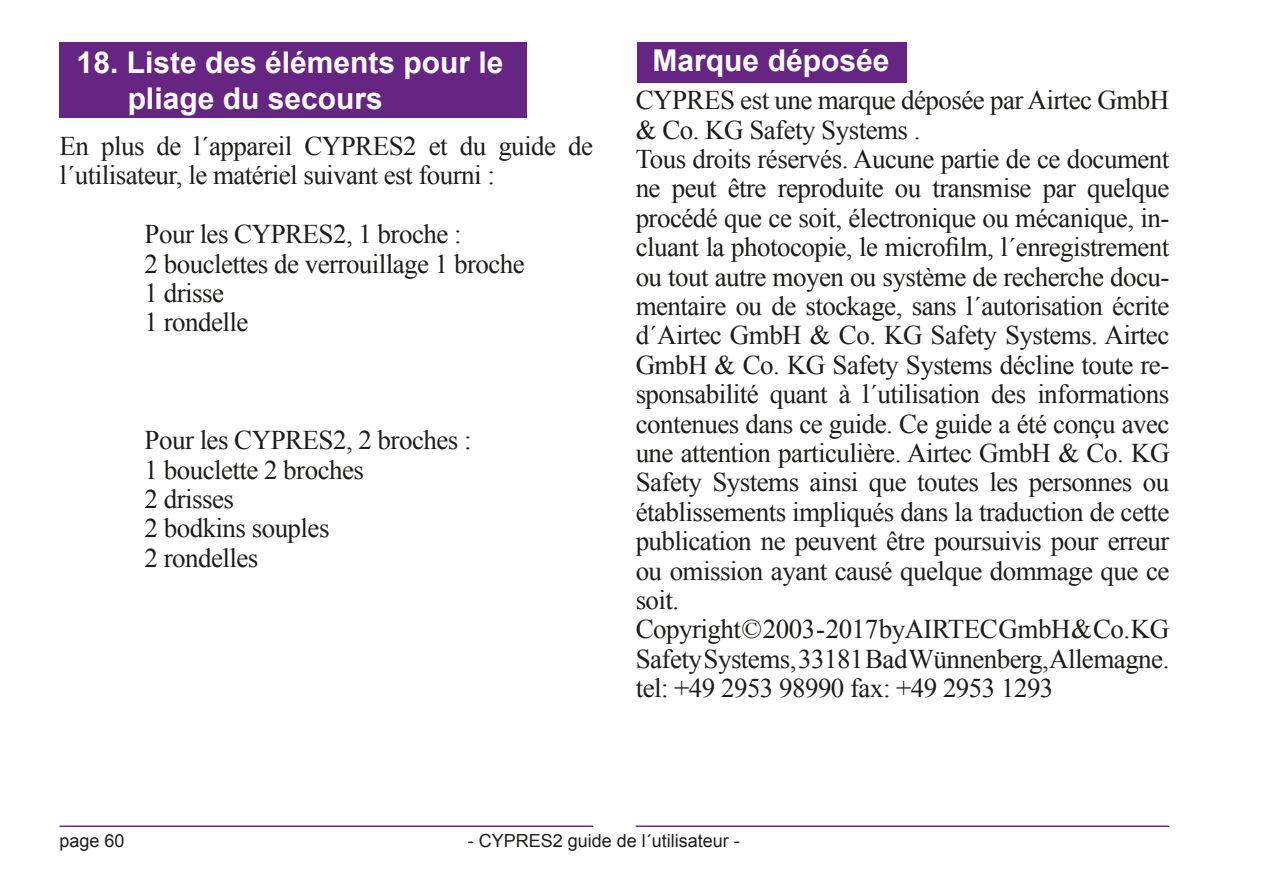
<style>
.page{position:relative;width:1263px;height:893px;background:#fff}
.page>*{position:absolute;margin:0;border:0;box-sizing:border-box;transform-origin:0 0}
.t1{font:700 30px/36px "Arial";color:#fff}
.t2{font:27px/29.4px "Times New Roman";letter-spacing:-.02em;color:#1d1d1b}
.t3{font:18px "Arial";color:#1d1d1b}
</style>
<div class="page">
<hr style="left:60px;top:825px;width:533px;height:2px;background:#662483">
<hr style="left:636px;top:825px;width:533px;height:2px;background:#662483">
<div style="left:60px;top:42px;width:467px;height:76px;background:#662483"></div>
<div style="left:637px;top:42px;width:270px;height:40px;background:#662483"></div>
<p class="t1" style="left:128px;top:45px;width:377px;text-indent:-51px">18. Liste des éléments pour le pliage du secours</p>
<p class="t2" style="left:60px;top:131px;width:535px">En plus de l´appareil CYPRES2 et du guide de l´utilisateur, le matériel suivant est fourni :</p>
<p class="t2" style="left:145px;top:219px;width:382px">Pour les CYPRES2, 1 broche :<br>2 bouclettes de verrouillage 1 broche<br>1 drisse<br>1 rondelle</p>
<p class="t2" style="left:145px;top:425px;width:328px">Pour les CYPRES2, 2 broches :<br>1 bouclette 2 broches<br>2 drisses<br>2 bodkins souples<br>2 rondelles</p>
<p class="t1" style="left:653px;top:44px;width:238px">Marque déposée</p>
<p class="t2" style="left:636px;top:85px;width:535px">CYPRES est une marque déposée par Airtec GmbH &amp; Co. KG Safety Systems .<br>Tous droits réservés. Aucune partie de ce document ne peut être reproduite ou transmise par quelque procédé que ce soit, électronique ou mécanique, in&shy;cluant la photocopie, le microfilm, l´enregistrement ou tout autre moyen ou système de recherche docu&shy;mentaire ou de stockage, sans l´autorisation écrite d´Airtec GmbH &amp; Co. KG Safety Systems. Airtec GmbH &amp; Co. KG Safety Systems décline toute re&shy;sponsabilité quant à l´utilisation des informations contenues dans ce guide. Ce guide a été conçu avec une attention particulière. Airtec GmbH &amp; Co. KG Safety Systems ainsi que toutes les personnes ou établissements impliqués dans la traduction de cette publication ne peuvent être poursuivis pour erreur ou omission ayant causé quelque dommage que ce soit.<br>Copyright © 2003 - 2017 by AIRTEC GmbH &amp; Co. KG Safety Systems, 33181 Bad Wünnenberg, Allemagne. tel: +49 2953 98990 fax: +49 2953 1293</p>
<p class="t3" style="left:60px;top:828px;width:67px">page 60</p>
<p class="t3" style="left:468px;top:828px;width:274px">- CYPRES2 guide de l´utilisateur -</p>
</div>
